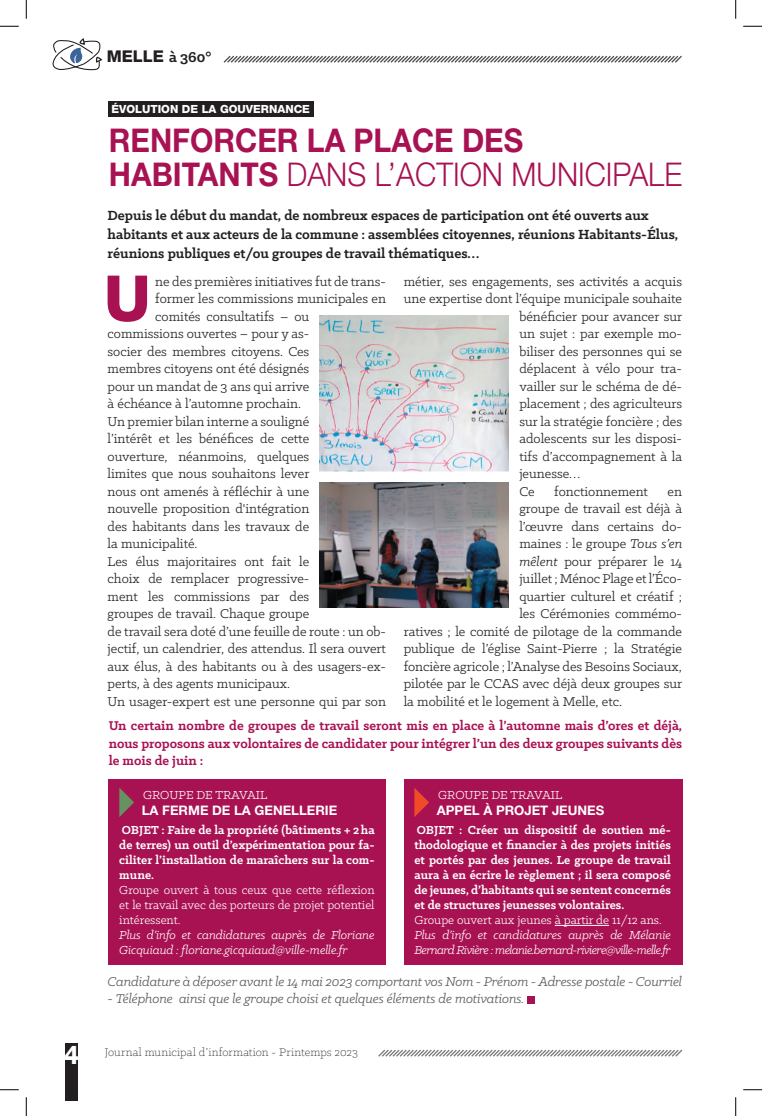
<style>
.page{position:relative;width:762px;height:1116px;background:#fff}
.page>*{position:absolute;margin:0;border:0;box-sizing:border-box;transform-origin:0 0}
.t1{font:800 63.38px "Helvetica Neue LT Std";color:#a81152}
.t2{font:700 32.75px/33.8px "Helvetica Neue LT Std";color:#a81152;scale:.92 1}
.t3{font:800 25.88px "Helvetica Neue LT Std";color:#fff;scale:.92 1}
.t4{font:800 16.25px "Helvetica Neue LT Std";color:#231f20}
.t5{font:700 15px/18.8px "Klinic Slab";color:#231f20}
.t6{font:14.38px "Klinic Slab";color:#231f20}
.t7{font:700 14.38px/17.5px "Klinic Slab";color:#a81152;text-align:justify}
.t8{font:italic 14.38px "Klinic Slab";letter-spacing:-.01em;color:#57585a}
.t9{font:700 13.12px/15px "Klinic Slab";color:#fff;text-align:justify}
.t10{font:13.12px/15px "Klinic Slab";color:#fff;text-align:justify}
.t11{font:italic 13.12px/15px "Klinic Slab";letter-spacing:-.05em;color:#fff}
.t12{font:italic 13.12px/15px "Klinic Slab";letter-spacing:-.01em;color:#fff}
.t13{font:700 13.12px "Helvetica Neue LT Std";color:#fff}
.t14{font:300 12.5px "Klinic Slab";letter-spacing:.005em;color:#231f20}
.t15{font:800 11.25px "Helvetica Neue LT Std";color:#fff}
.s1{font-family:"Klinic Slab";font-weight:700}
.s2{font-weight:300}
.s3{font-style:italic}
</style>
<div class="page">
<div style="left:65px;top:1043px;width:13px;height:57px;background:#231f20"></div>
<svg style="left:52px;top:38px;width:51px;height:33px"></svg>
<div style="left:108px;top:101px;width:205px;height:15px;background:#231f20"></div>
<div style="left:527px;top:996px;width:7px;height:7px;background:#a81152"></div>
<svg style="left:378px;top:1049px;width:305px;height:8px"></svg>
<svg style="left:223px;top:55px;width:459px;height:8px"></svg>
<img style="left:320px;top:482px;width:188px;height:126px">
<img style="left:320px;top:315px;width:188px;height:157px">
<div style="left:109px;top:778px;width:277px;height:186px;background:#a81152"></div>
<div style="left:403px;top:778px;width:279px;height:186px;background:#a81152"></div>
<hr style="left:554px;top:925px;width:54px;height:1px;background:#fff">
<svg style="left:119px;top:787px;width:15px;height:30px"></svg>
<svg style="left:414px;top:788px;width:15px;height:29px"></svg>
<svg style="left:0;top:25px;width:19px;height:2px"></svg>
<svg style="left:743px;top:25px;width:18px;height:2px"></svg>
<svg style="left:0;top:1089px;width:19px;height:1px"></svg>
<svg style="left:743px;top:1089px;width:18px;height:1px"></svg>
<svg style="left:25px;top:0;width:2px;height:19px"></svg>
<svg style="left:25px;top:1097px;width:2px;height:18px"></svg>
<svg style="left:735px;top:0;width:1px;height:19px"></svg>
<svg style="left:735px;top:1097px;width:1px;height:18px"></svg>
<h3 class="t3" style="left:64px;top:1039px;width:18px">4</h3>
<p class="t4" style="left:107px;top:47px;width:106px">MELLE <span class="s1">à 360°</span></p>
<p class="t15" style="left:111px;top:102px;width:200px">ÉVOLUTION DE LA GOUVERNANCE</p>
<h2 class="t2" style="left:109px;top:123px;width:624px">RENFORCER LA PLACE DES<br>HABITANTS <span class="s2">DANS L’ACTION MUNICIPALE</span></h2>
<p class="t5" style="left:107px;top:206px;width:572px">Depuis le début du mandat, de nombreux espaces de participation ont été ouverts aux habitants et aux acteurs de la commune : assemblées citoyennes, réunions Habitants-Élus, réunions publiques et/ou groupes de travail thématiques…</p>
<h1 class="t1" style="left:104px;top:261px;width:48px">U</h1>
<p class="t6" style="left:155px;top:272px;width:232px">ne des premières initiatives fut de trans-</p>
<p class="t6" style="left:403px;top:272px;width:280px">métier, ses engagements, ses activités a acquis</p>
<p class="t6" style="left:403px;top:290px;width:280px">une expertise dont l’équipe municipale souhaite</p>
<p class="t6" style="left:519px;top:307px;width:164px">bénéficier pour avancer sur</p>
<p class="t6" style="left:519px;top:325px;width:164px">un sujet : par exemple mo-</p>
<p class="t6" style="left:519px;top:342px;width:164px">biliser des personnes qui se</p>
<p class="t6" style="left:519px;top:360px;width:164px">déplacent à vélo pour tra-</p>
<p class="t6" style="left:519px;top:377px;width:164px">vailler sur le schéma de dé-</p>
<p class="t6" style="left:519px;top:395px;width:164px">placement ; des agriculteurs</p>
<p class="t6" style="left:519px;top:412px;width:164px">sur la stratégie foncière ; des</p>
<p class="t6" style="left:519px;top:430px;width:164px">adolescents sur les disposi-</p>
<p class="t6" style="left:519px;top:447px;width:164px">tifs d’accompagnement à la</p>
<p class="t6" style="left:519px;top:465px;width:62px">jeunesse…</p>
<p class="t6" style="left:519px;top:482px;width:17px">Ce</p>
<p class="t6" style="left:554px;top:482px;width:95px">fonctionnement</p>
<p class="t6" style="left:667px;top:482px;width:16px">en</p>
<p class="t6" style="left:519px;top:500px;width:164px">groupe de travail est déjà à</p>
<p class="t6" style="left:519px;top:517px;width:164px">l’œuvre dans certains do-</p>
<p class="t6" style="left:519px;top:535px;width:164px">maines : le groupe <span class="s3">Tous s’en</span></p>
<p class="t6" style="left:519px;top:552px;width:164px"><span class="s3">mêlent</span> pour préparer le 14</p>
<p class="t6" style="left:519px;top:569px;width:164px">juillet; Ménoc Plage et l’Éco-</p>
<p class="t6" style="left:519px;top:587px;width:164px">quartier culturel et créatif ;</p>
<p class="t6" style="left:519px;top:604px;width:164px">les Cérémonies commémo-</p>
<p class="t6" style="left:403px;top:622px;width:280px">ratives ; le comité de pilotage de la commande</p>
<p class="t6" style="left:403px;top:639px;width:280px">publique de l’église Saint-Pierre ; la Stratégie</p>
<p class="t6" style="left:403px;top:657px;width:280px">foncière agricole ; l’Analyse des Besoins Sociaux,</p>
<p class="t6" style="left:403px;top:674px;width:280px">pilotée par le CCAS avec déjà deux groupes sur</p>
<p class="t6" style="left:403px;top:692px;width:220px">la mobilité et le logement à Melle, etc.</p>
<p class="t7" style="left:109px;top:716px;width:574px">Un certain nombre de groupes de travail seront mis en place à l’automne mais d’ores et déjà, nous proposons aux volontaires de candidater pour intégrer l’un des deux groupes suivants dès le mois de juin :</p>
<p class="t6" style="left:155px;top:290px;width:232px">former les commissions municipales en</p>
<p class="t6" style="left:155px;top:307px;width:155px">comités consultatifs – ou</p>
<p class="t6" style="left:107px;top:325px;width:203px">commissions ouvertes – pour y as-</p>
<p class="t6" style="left:107px;top:342px;width:203px">socier des membres citoyens. Ces</p>
<p class="t6" style="left:107px;top:360px;width:203px">membres citoyens ont été désignés</p>
<p class="t6" style="left:107px;top:377px;width:203px">pour un mandat de 3 ans qui arrive</p>
<p class="t6" style="left:107px;top:395px;width:195px">à échéance à l’automne prochain.</p>
<p class="t6" style="left:107px;top:412px;width:203px">Un premier bilan interne a souligné</p>
<p class="t6" style="left:107px;top:430px;width:203px">l’intérêt et les bénéfices de cette</p>
<p class="t6" style="left:107px;top:447px;width:203px">ouverture, néanmoins, quelques</p>
<p class="t6" style="left:107px;top:465px;width:203px">limites que nous souhaitons lever</p>
<p class="t6" style="left:107px;top:482px;width:203px">nous ont amenés à réfléchir à une</p>
<p class="t6" style="left:107px;top:500px;width:203px">nouvelle proposition d'intégration</p>
<p class="t6" style="left:107px;top:517px;width:203px">des habitants dans les travaux de</p>
<p class="t6" style="left:107px;top:535px;width:91px">la municipalité.</p>
<p class="t6" style="left:107px;top:552px;width:203px">Les élus majoritaires ont fait le</p>
<p class="t6" style="left:107px;top:570px;width:203px">choix de remplacer progressive-</p>
<p class="t6" style="left:107px;top:587px;width:203px">ment les commissions par des</p>
<p class="t6" style="left:107px;top:605px;width:203px">groupes de travail. Chaque groupe</p>
<p class="t6" style="left:107px;top:622px;width:280px">de travail sera doté d’une feuille de route : un ob-</p>
<p class="t6" style="left:107px;top:640px;width:280px">jectif, un calendrier, des attendus. Il sera ouvert</p>
<p class="t6" style="left:107px;top:657px;width:280px">aux élus, à des habitants ou à des usagers-ex-</p>
<p class="t6" style="left:107px;top:675px;width:184px">perts, à des agents municipaux.</p>
<p class="t6" style="left:107px;top:692px;width:280px">Un usager-expert est une personne qui par son</p>
<p class="t10" style="left:143px;top:787px;width:126px">GROUPE DE TRAVAIL</p>
<p class="t13" style="left:142px;top:802px;width:197px">LA FERME DE LA GENELLERIE</p>
<p class="t9" style="left:119px;top:822px;width:257px">OBJET : Faire de la propriété (bâtiments + 2ha de terres) un outil d’expérimentation pour fa&shy;ciliter l’installation de maraîchers sur la com&shy;mune.</p>
<p class="t10" style="left:119px;top:882px;width:257px">Groupe ouvert à tous ceux que cette réflexion et le travail avec des porteurs de projet potentiel intéressent.</p>
<p class="t12" style="left:119px;top:927px;width:256px">Plus d’info et candidatures auprès de Floriane<br>Gicquiaud : floriane.gicquiaud@ville-melle.fr</p>
<p class="t10" style="left:438px;top:787px;width:126px">GROUPE DE TRAVAIL</p>
<p class="t13" style="left:436px;top:802px;width:169px">APPEL À PROJET JEUNES</p>
<p class="t9" style="left:414px;top:822px;width:258px">OBJET : Créer un dispositif de soutien mé&shy;thodologique et financier à des projets initiés et portés par des jeunes. Le groupe de travail aura à en écrire le règlement ; il sera composé de jeunes, d’habitants qui se sentent concernés et de structures jeunesses volontaires.</p>
<p class="t10" style="left:414px;top:912px;width:249px">Groupe ouvert aux jeunes à partir de 11/12 ans.</p>
<p class="t11" style="left:414px;top:927px;width:258px">Plus d’info et candidatures auprès de Mélanie<br>Bernard Rivière : melanie.bernard-riviere@ville-melle.fr</p>
<p class="t8" style="left:107px;top:972px;width:575px">Candidature à déposer avant le 14 mai 2023 comportant vos Nom - Prénom - Adresse postale - Courriel</p>
<p class="t8" style="left:107px;top:989px;width:418px">- Téléphone ainsi que le groupe choisi et quelques éléments de motivations.</p>
<p class="t14" style="left:105px;top:1044px;width:254px">Journal municipal d’information - Printemps 2023</p>
</div>
